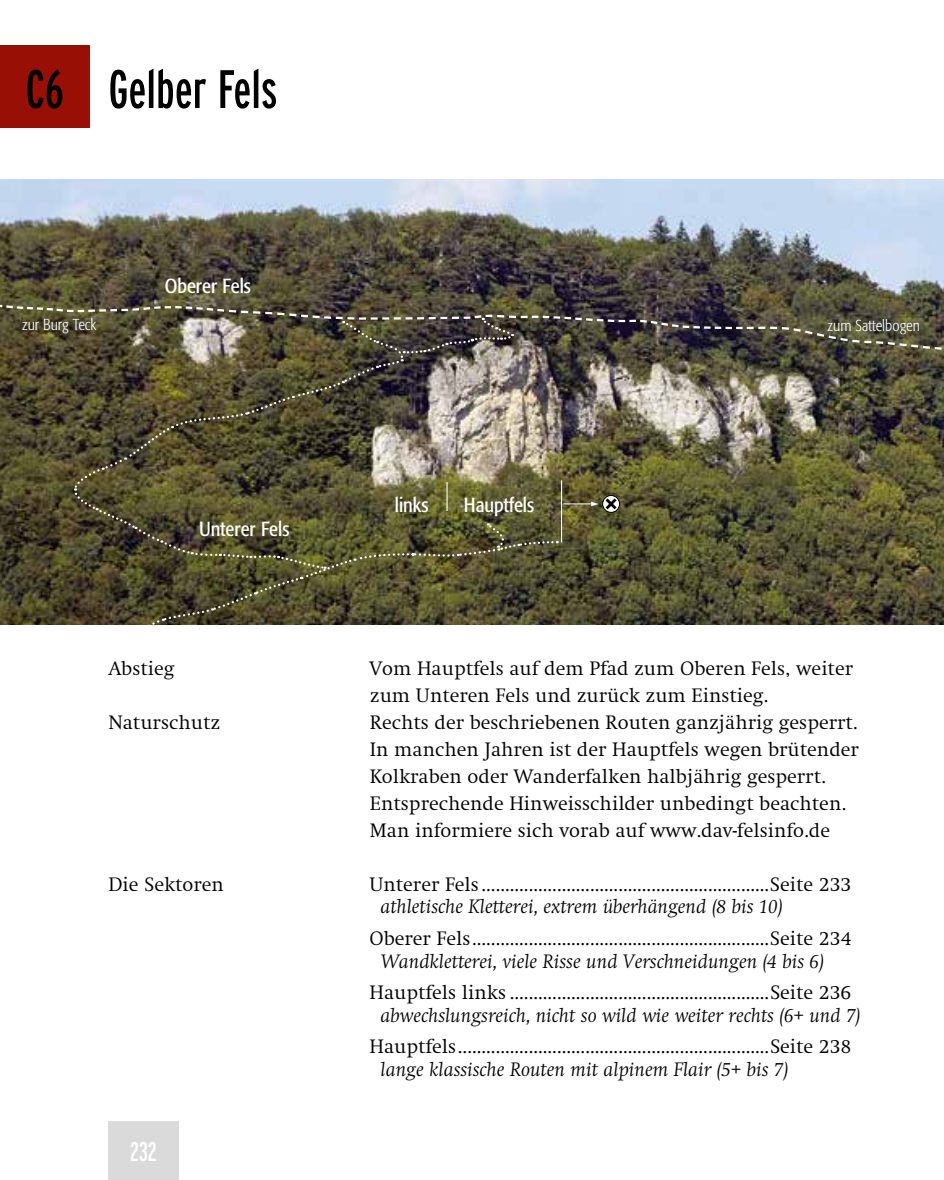
<style>
.page{position:relative;width:944px;height:1180px;background:#fff}
.page>*{position:absolute;margin:0;border:0;box-sizing:border-box;transform-origin:0 0}
.t1{font:extra-condensed 54px "Interstate";color:#000}
.t2{font:extra-condensed 27px "Interstate";color:#fff}
.t3{font:20.25px/27px "Heidelberg Antiqua";color:#000}
.t4{font:italic 20.25px "Heidelberg Antiqua";color:#000}
.t5{font:20.25px "Formata Condensed BQ";color:#fff}
.t6{font:300 15.75px "Formata Condensed BQ";color:#fff}
</style>
<div class="page">
<div style="left:108px;top:1121px;width:71px;height:59px;background:#dadada"></div>
<div style="left:0;top:45px;width:89px;height:83px;background:#981005"></div>
<img style="left:0;top:180px;width:944px;height:445px">
<svg style="left:0;top:302px;width:944px;height:50px;background:#4d493b"></svg>
<img style="left:63px;top:306px;width:564px;height:319px">
<h1 class="t1" style="left:26px;top:59px;width:253px">C6 Gelber Fels</h1>
<p class="t5" style="left:165px;top:274px;width:88px">Oberer Fels</p>
<p class="t6" style="left:22px;top:316px;width:76px">zur Burg Teck</p>
<p class="t6" style="left:828px;top:316px;width:94px">zum Sattelbogen</p>
<p class="t5" style="left:199px;top:517px;width:92px">Unterer Fels</p>
<p class="t5" style="left:395px;top:492px;width:35px">links</p>
<p class="t5" style="left:464px;top:492px;width:72px">Hauptfels</p>
<p class="t3" style="left:108px;top:655px;width:68px">Abstieg</p>
<p class="t3" style="left:370px;top:655px;width:485px">Vom Hauptfels auf dem Pfad zum Oberen Fels, weiter zum Unteren Fels und zurück zum Einstieg.</p>
<p class="t3" style="left:108px;top:709px;width:113px">Naturschutz</p>
<p class="t3" style="left:370px;top:709px;width:491px">Rechts der beschriebenen Routen ganzjährig gesperrt.<br>In manchen Jahren ist der Hauptfels wegen brütender Kolkraben oder Wanderfalken halbjährig gesperrt.<br>Entsprechende Hinweisschilder unbedingt beachten.<br>Man informiere sich vorab auf www.dav-felsinfo.de</p>
<p class="t3" style="left:108px;top:871px;width:117px">Die Sektoren</p>
<p class="t3" style="left:369px;top:871px;width:484px">Unterer Fels.............................................................Seite 233</p>
<p class="t4" style="left:381px;top:896px;width:403px">athletische Kletterei, extrem überhängend (8 bis 10)</p>
<p class="t3" style="left:369px;top:925px;width:484px">Oberer Fels...............................................................Seite 234</p>
<p class="t4" style="left:381px;top:950px;width:444px">Wandkletterei, viele Risse und Verschneidungen (4 bis 6)</p>
<p class="t3" style="left:369px;top:979px;width:484px">Hauptfels links .......................................................Seite 236</p>
<p class="t4" style="left:381px;top:1004px;width:481px">abwechslungsreich, nicht so wild wie weiter rechts (6+ und 7)</p>
<p class="t3" style="left:369px;top:1033px;width:484px">Hauptfels..................................................................Seite 238</p>
<p class="t4" style="left:381px;top:1058px;width:409px">lange klassische Routen mit alpinem Flair (5+ bis 7)</p>
<h2 class="t2" style="left:130px;top:1137px;width:28px">232</h2>
</div>
